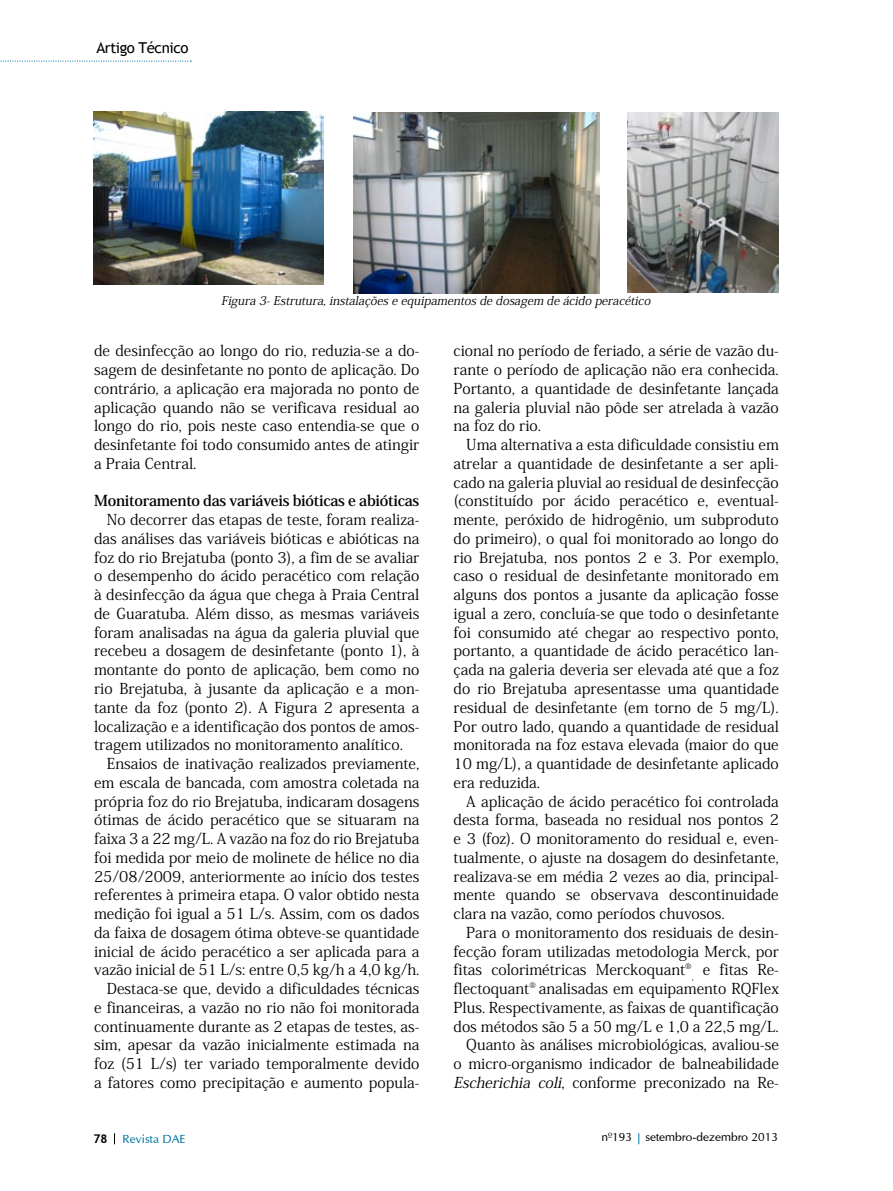
<style>
.page{position:relative;width:893px;height:1191px;background:#fff}
.page>*{position:absolute;margin:0;border:0;box-sizing:border-box;transform-origin:0 0}
.t1{font:15px/18.8px "Koz Min Pro";color:#000;text-align:justify}
.t2{font:700 15px "Koz Min Pro";letter-spacing:-.015em;color:#000}
.t3{font:15px "Trebuchet MS";letter-spacing:-.025em;color:#000}
.t4{font:italic 12px "Koz Min Pro";color:#000}
.t5{font:12px "Optima";color:#000}
.t6{font:12px "Optima";color:#0074a2}
.t7{font:700 12px "Trebuchet MS";color:#000}
.s1{font-style:italic}
</style>
<div class="page">
<svg style="left:0;top:61px;width:191px;height:1px"></svg>
<img style="left:627px;top:112px;width:152px;height:181px">
<img style="left:94px;top:112px;width:229px;height:172px">
<img style="left:354px;top:113px;width:246px;height:180px">
<p class="t3" style="left:96px;top:39px;width:94px">Artigo Técnico</p>
<p class="t4" style="left:221px;top:292px;width:434px">Figura 3-Estrutura,instalaçõese equipamentosde dosagem de ácido peracético</p>
<p class="t1" style="left:94px;top:341px;width:327px">de desinfecção ao longo do rio, reduzia-se a do&shy;sagem de desinfetante no ponto de aplicação. Do contrário, a aplicação era majorada no ponto de aplicação quando não se verificava residual ao longo do rio, pois neste caso entendia-se que o desinfetante foi todo consumido antes de atingir a Praia Central.</p>
<p class="t2" style="left:94px;top:490px;width:327px">Monitoramento das variáveis bióticas e abióticas</p>
<p class="t1" style="left:94px;top:510px;width:327px;text-indent:13px">No decorrer das etapas de teste, foram realiza&shy;das análises das variáveis bióticas e abióticas na foz do rio Brejatuba (ponto 3), a fim de se avaliar o desempenho do ácido peracético com relação à desinfecção da água que chega à Praia Central de Guaratuba. Além disso, as mesmas variáveis foram analisadas na água da galeria pluvial que recebeu a dosagem de desinfetante (ponto 1), à montante do ponto de aplicação, bem como no rio Brejatuba, à jusante da aplicação e a mon&shy;tante da foz (ponto 2). A Figura 2 apresenta a localização e a identificação dos pontos de amos&shy;tragem utilizados no monitoramento analítico.</p>
<p class="t1" style="left:94px;top:753px;width:327px;text-align:right">Ensaios de inativação realizados previamente, em escala de bancada, com amostra coletada na própria foz do rio Brejatuba, indicaram dosagens ótimas de ácido peracético que se situaram na faixa 3 a 22 mg/L. A vazão na foz do rio Brejatuba foi medida por meio de molinete de hélice no dia 25/08/2009, anteriormente ao início dos testes referentes à primeira etapa. O valor obtido nesta medição foi igual a 51 L/s. Assim, com os dados da faixa de dosagem ótima obteve-se quantidade inicial de ácido peracético a ser aplicada para a vazão inicial de 51 L/s: entre 0,5 kg/h a 4,0 kg/h.<br>Destaca-se que, devido a dificuldades técnicas<br>e financeiras, a vazão no rio não foi monitorada continuamente durante as 2 etapas de testes, as&shy;sim, apesar da vazão inicialmente estimada na foz (51 L/s) ter variado temporalmente devido a fatores como precipitação e aumento popula-</p>
<p class="t1" style="left:454px;top:341px;width:327px">cional no período de feriado, a série de vazão du&shy;rante o período de aplicação não era conhecida.<br>Portanto, a quantidade de desinfetante lançada na galeria pluvial não pôde ser atrelada à vazão na foz do rio.</p>
<p class="t1" style="left:454px;top:435px;width:327px;text-indent:13px">Uma alternativa a esta dificuldade consistiu em atrelar a quantidade de desinfetante a ser apli&shy;cado na galeria pluvial ao residual de desinfecção (constituído por ácido peracético e, eventual&shy;mente, peróxido de hidrogênio, um subproduto do primeiro), o qual foi monitorado ao longo do rio Brejatuba, nos pontos 2 e 3. Por exemplo, caso o residual de desinfetante monitorado em alguns dos pontos a jusante da aplicação fosse igual a zero, concluía-se que todo o desinfetante foi consumido até chegar ao respectivo ponto, portanto, a quantidade de ácido peracético lan&shy;çada na galeria deveria ser elevada até que a foz do rio Brejatuba apresentasse uma quantidade residual de desinfetante (em torno de 5 mg/L).<br>Por outro lado, quando a quantidade de residual monitorada na foz estava elevada (maior do que 10 mg/L), a quantidade de desinfetante aplicado era reduzida.</p>
<p class="t1" style="left:454px;top:791px;width:327px;text-indent:13px">A aplicação de ácido peracético foi controlada desta forma, baseada no residual nos pontos 2 e 3 (foz). O monitoramento do residual e, even&shy;tualmente, o ajuste na dosagem do desinfetante, realizava-se em média 2 vezes ao dia, principal&shy;mente quando se observava descontinuidade clara na vazão, como períodos chuvosos.</p>
<p class="t1" style="left:454px;top:922px;width:327px;text-align:right">Para o monitoramento dos residuais de desin&shy;fecção foram utilizadas metodologia Merck, por fitas colorimétricas Merckoquant<sup>®</sup><sub>,</sub> e fitas Re&shy;flectoquant<sup>®</sup> analisadas em equipamento RQFlex Plus. Respectivamente, as faixas de quantificação dos métodos são 5 a 50 mg/L e 1,0 a 22,5 mg/L.<br>Quanto às análises microbiológicas, avaliou-se<br>o micro-organismo indicador de balneabilidade <span class="s1">Escherichia coli</span>, conforme preconizado na Re-</p>
<p class="t7" style="left:94px;top:1131px;width:16px">78</p>
<p class="t6" style="left:123px;top:1131px;width:64px">Revista DAE</p>
<p class="t5" style="left:601px;top:1129px;width:178px">nº193 setembro-dezembro 2013</p>
</div>
